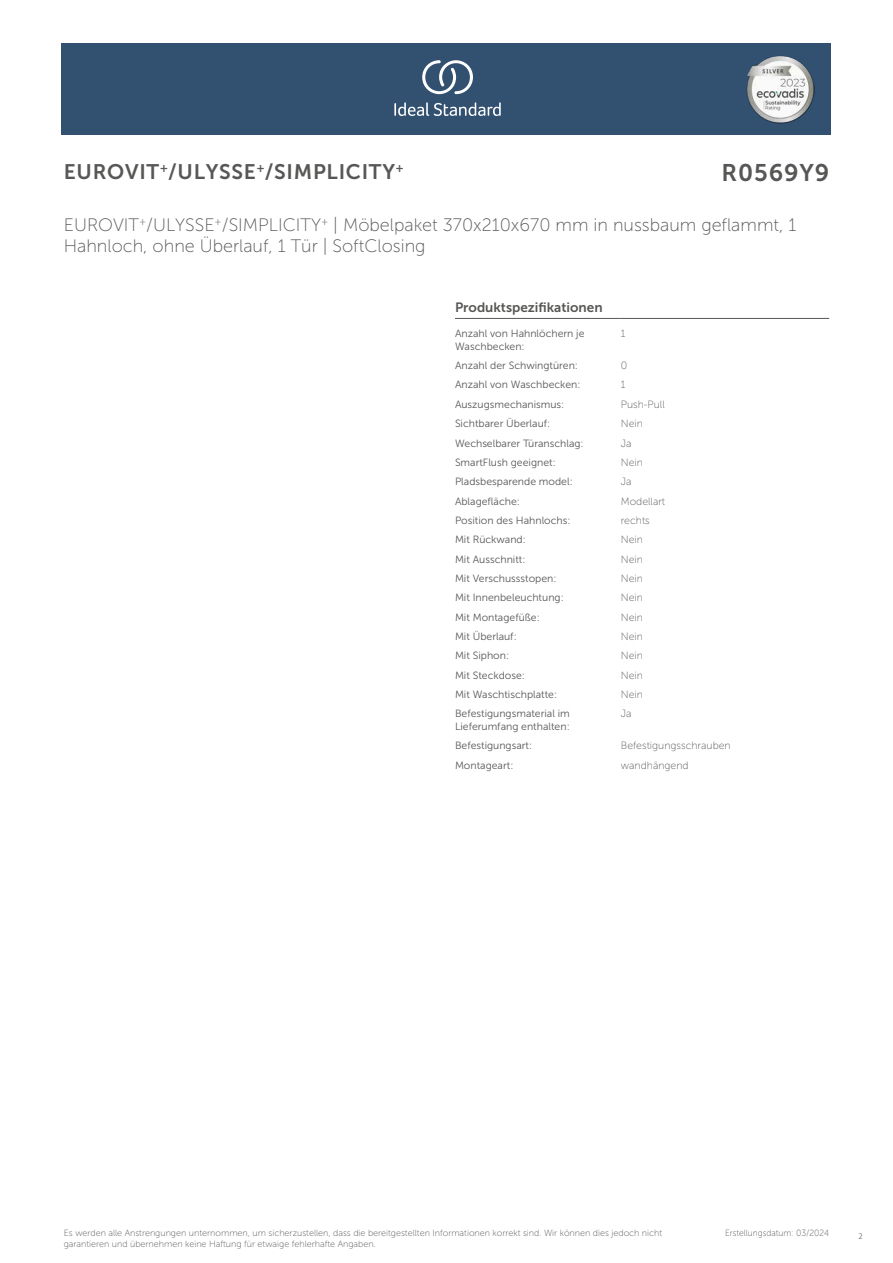
<style>
.page{position:relative;width:893px;height:1263px;background:#fff}
.page>*{position:absolute;margin:0;border:0;box-sizing:border-box;transform-origin:0 0}
.t1{font:24px "Museo Sans 700";letter-spacing:.035em;color:#575756}
.t2{font:21px "Museo Sans 700";letter-spacing:.035em;color:#575756}
.t3{font:18px/21.6px "Museo Sans 100";color:#575756}
.t4{font:13.5px "Museo Sans 700";color:#575756}
.t5{font:10.5px/12.6px "Museo Sans 300";color:#575756}
.t6{font:10.5px "Museo Sans 100";color:#575756}
.t7{font:9px/10.8px "Museo Sans 100";color:#575756}
.t8{font:9px "Museo Sans 100";color:#575756;scale:.95 1}
.t9{font:300 9px "Calibri";color:#575756;scale:.95 1}
</style>
<div class="page">
<div style="left:62px;top:43px;width:769px;height:91px;background:#325070"></div>
<hr style="left:455px;top:318px;width:166px;height:1px;background:#575756">
<hr style="left:621px;top:318px;width:208px;height:1px;background:#575756">
<svg style="left:394px;top:102px;width:107px;height:14px"></svg>
<svg style="left:422px;top:60px;width:51px;height:34px"></svg>
<img style="left:746px;top:56px;width:68px;height:67px">
<h2 class="t2" style="left:64px;top:160px;width:341px">EUROVIT<sup>+</sup>/ULYSSE<sup>+</sup>/SIMPLICITY<sup>+</sup></h2>
<h1 class="t1" style="left:722px;top:160px;width:109px">R0569Y9</h1>
<h3 class="t3" style="left:64px;top:214px;width:734px">EUROVIT<sup>+</sup>/ULYSSE<sup>+</sup>/SIMPLICITY<sup>+</sup> | Möbelpaket 370x210x670 mm in nussbaum geflammt, 1<br>Hahnloch, ohne Überlauf, 1 Tür | SoftClosing</h3>
<p class="t4" style="left:455px;top:300px;width:149px">Produktspezifikationen</p>
<p class="t5" style="left:455px;top:327px;width:131px">Anzahl von Hahnlöchern je<br>Waschbecken:</p>
<p class="t6" style="left:621px;top:328px;width:6px">1</p>
<p class="t5" style="left:455px;top:359px;width:124px">Anzahl der Schwingtüren:</p>
<p class="t6" style="left:621px;top:360px;width:8px">0</p>
<p class="t5" style="left:455px;top:379px;width:127px">Anzahl von Waschbecken:</p>
<p class="t6" style="left:621px;top:379px;width:6px">1</p>
<p class="t5" style="left:455px;top:398px;width:111px">Auszugsmechanismus:</p>
<p class="t6" style="left:621px;top:399px;width:45px">Push-Pull</p>
<p class="t5" style="left:455px;top:417px;width:97px">Sichtbarer Überlauf:</p>
<p class="t6" style="left:621px;top:418px;width:24px">Nein</p>
<p class="t5" style="left:455px;top:437px;width:130px">Wechselbarer Türanschlag:</p>
<p class="t6" style="left:621px;top:437px;width:12px">Ja</p>
<p class="t5" style="left:455px;top:456px;width:102px">SmartFlush geeignet:</p>
<p class="t6" style="left:621px;top:457px;width:24px">Nein</p>
<p class="t5" style="left:455px;top:475px;width:119px">Pladsbesparende model:</p>
<p class="t6" style="left:621px;top:476px;width:12px">Ja</p>
<p class="t5" style="left:455px;top:495px;width:66px">Ablagefläche:</p>
<p class="t6" style="left:621px;top:495px;width:46px">Modellart</p>
<p class="t5" style="left:455px;top:514px;width:117px">Position des Hahnlochs:</p>
<p class="t6" style="left:621px;top:515px;width:31px">rechts</p>
<p class="t5" style="left:455px;top:533px;width:72px">Mit Rückwand:</p>
<p class="t6" style="left:621px;top:534px;width:24px">Nein</p>
<p class="t5" style="left:455px;top:553px;width:72px">Mit Ausschnitt:</p>
<p class="t6" style="left:621px;top:553px;width:24px">Nein</p>
<p class="t5" style="left:455px;top:572px;width:103px">Mit Verschussstopen:</p>
<p class="t6" style="left:621px;top:573px;width:24px">Nein</p>
<p class="t5" style="left:455px;top:591px;width:110px">Mit Innenbeleuchtung:</p>
<p class="t6" style="left:621px;top:592px;width:24px">Nein</p>
<p class="t5" style="left:455px;top:611px;width:86px">Mit Montagefüße:</p>
<p class="t6" style="left:621px;top:611px;width:24px">Nein</p>
<p class="t5" style="left:455px;top:630px;width:63px">Mit Überlauf:</p>
<p class="t6" style="left:621px;top:631px;width:24px">Nein</p>
<p class="t5" style="left:455px;top:649px;width:56px">Mit Siphon:</p>
<p class="t6" style="left:621px;top:650px;width:24px">Nein</p>
<p class="t5" style="left:455px;top:669px;width:71px">Mit Steckdose:</p>
<p class="t6" style="left:621px;top:669px;width:24px">Nein</p>
<p class="t5" style="left:455px;top:688px;width:104px">Mit Waschtischplatte:</p>
<p class="t6" style="left:621px;top:689px;width:24px">Nein</p>
<p class="t5" style="left:455px;top:708px;width:116px">Befestigungsmaterial im<br>Lieferumfang enthalten:</p>
<p class="t6" style="left:621px;top:708px;width:12px">Ja</p>
<p class="t5" style="left:455px;top:739px;width:79px">Befestigungsart:</p>
<p class="t6" style="left:621px;top:740px;width:111px">Befestigungsschrauben</p>
<p class="t5" style="left:455px;top:759px;width:60px">Montageart:</p>
<p class="t6" style="left:621px;top:759px;width:69px">wandhängend</p>
<p class="t7" style="left:64px;top:1227px;width:600px">Es werden alle Anstrengungen unternommen, um sicherzustellen, dass die bereitgestellten Informationen korrekt sind. Wir können dies jedoch nicht garantieren und übernehmen keine Haftung für etwaige fehlerhafte Angaben.</p>
<p class="t8" style="left:725px;top:1228px;width:111px">Erstellungsdatum: 03/2024</p>
<p class="t9" style="left:858px;top:1230px;width:6px">2</p>
</div>
